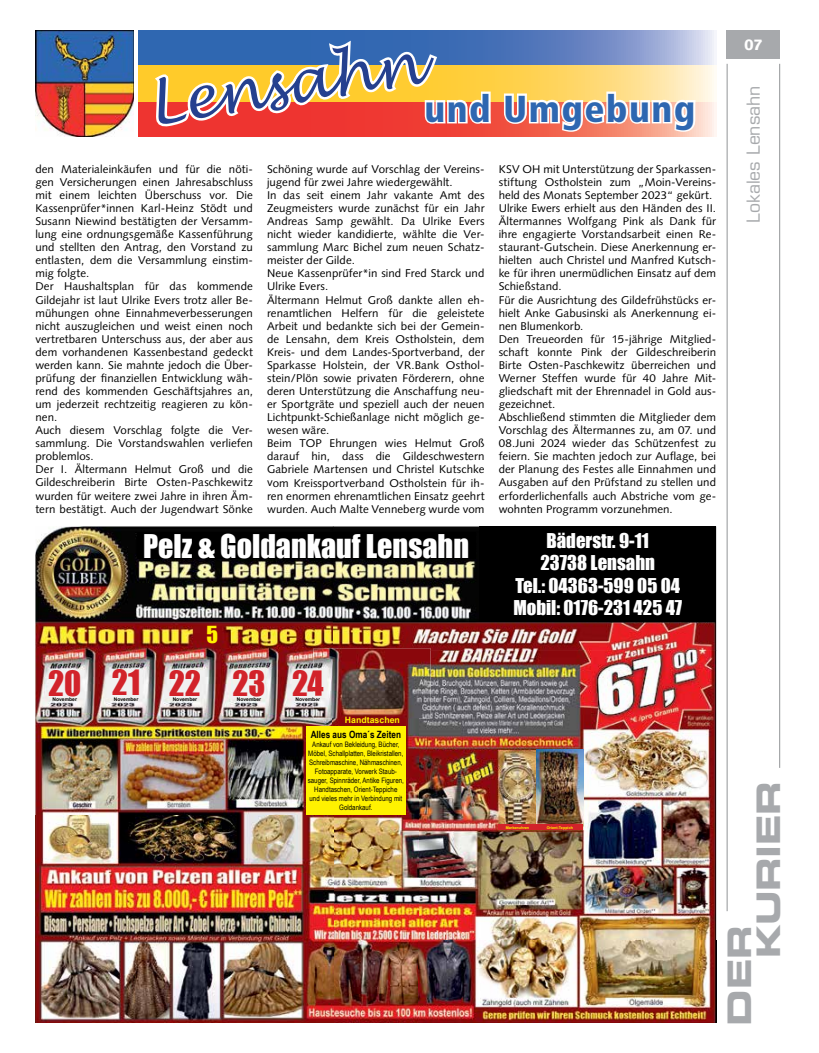
<style>
.page{position:relative;width:819px;height:1053px;background:#fff}
.page>*{position:absolute;margin:0;border:0;box-sizing:border-box;transform-origin:0 0}
.t1{font:italic 57.5px "Lucida Handwriting";color:#25408f}
.t2{font:900 condensed 37.5px "Frutiger LT Std";letter-spacing:.04em;color:#2e67b1}
.t3{font:32.5px/28.9px "Eurostile LT Std Bold Ex 2";letter-spacing:-.01em;color:#a7a9ac}
.t4{font:32px "Impact";color:#d2232a}
.t5{font:30px "Impact";color:#fff}
.t6{font:21.62px "Impact";color:#fff200}
.t7{font:18.75px/22.5px "Impact";color:#fff;text-align:center}
.t8{font:17.5px "Eurostile LT Std";letter-spacing:-.005em;color:#a7a9ac}
.t9{font:900 15px "Syntax LT Std";color:#fff}
.t10{font:11.25px/13px "Syntax";letter-spacing:.005em;color:#000}
.t11{font:700 10px "Arial Narrow";color:#000}
.t12{font:700 8.75px "Arial";color:#fff200}
.t13{font:7.5px/9px "Arial Narrow";color:#000;text-align:center}
.t14{font:700 5px "Arial";color:#000}
.t15{font:700 3.75px "Arial";color:#fff200}
</style>
<div class="page">
<hr style="left:726px;top:64px;width:1px;height:847px;background:#939598">
<hr style="left:779px;top:64px;width:1px;height:703px;background:#939598">
<div style="left:726px;top:30px;width:54px;height:29px;background:#a7a9ac"></div>
<img style="left:35px;top:526px;width:298px;height:496px">
<img style="left:333px;top:526px;width:383px;height:124px">
<img style="left:418px;top:650px;width:298px;height:372px">
<img style="left:333px;top:718px;width:85px;height:304px">
<img style="left:293px;top:670px;width:20px;height:25px">
<img style="left:296px;top:697px;width:17px;height:4px">
<div style="left:137px;top:532px;width:338px;height:27px;background:#000"></div>
<div style="left:479px;top:526px;width:237px;height:95px;background:#000"></div>
<div style="left:306px;top:726px;width:99px;height:89px;background:#fff200"></div>
<img style="left:313px;top:648px;width:117px;height:70px">
<img style="left:313px;top:670px;width:10px;height:25px">
<svg style="left:313px;top:697px;width:7px;height:4px"></svg>
<img style="left:536px;top:749px;width:47px;height:75px">
<div style="left:536px;top:824px;width:47px;height:6px;background:#d2232a"></div>
<div style="left:498px;top:824px;width:38px;height:6px;background:#d2232a"></div>
<img style="left:35px;top:30px;width:99px;height:106px">
<svg style="left:138px;top:101px;width:578px;height:35px;background:#f58d7f"></svg>
<svg style="left:138px;top:30px;width:576px;height:36px;background:#6f8cc3"></svg>
<svg style="left:138px;top:66px;width:576px;height:35px;background:#ffdc7f"></svg>
<svg style="left:502px;top:90px;width:195px;height:44px"></svg>
<svg style="left:150px;top:36px;width:343px;height:100px"></svg>
<p class="t1" style="left:142px;top:71px;width:276px;rotate:-9deg">Lensahn</p>
<p class="t2" style="left:424px;top:86px;width:272px">und Umgebung</p>
<p class="t10" style="left:35px;top:162px;width:219px">den Materialeinkäufen und für die nöti&shy;gen Versicherungen einen Jahresabschluss mit einem leichten Überschuss vor. Die Kassenprüfer*innen Karl-Heinz Stödt und Susann Niewind bestätigten der Versamm&shy;lung eine ordnungsgemäße Kassenführung und stellten den Antrag, den Vorstand zu entlasten, dem die Versammlung einstim&shy;mig folgte.<br>Der Haushaltsplan für das kommende Gildejahr ist laut Ulrike Evers trotz aller Be&shy;mühungen ohne Einnahmeverbesserungen nicht auszugleichen und weist einen noch vertretbaren Unterschuss aus, der aber aus dem vorhandenen Kassenbestand gedeckt werden kann. Sie mahnte jedoch die Über&shy;prüfung der finanziellen Entwicklung wäh&shy;rend des kommenden Geschäftsjahres an, um jederzeit rechtzeitig reagieren zu kön&shy;nen.<br>Auch diesem Vorschlag folgte die Ver&shy;sammlung. Die Vorstandswahlen verliefen problemlos.<br>Der I. Ältermann Helmut Groß und die Gildeschreiberin Birte Osten-Paschkewitz wurden für weitere zwei Jahre in ihren Äm&shy;tern bestätigt. Auch der Jugendwart Sönke</p>
<p class="t10" style="left:267px;top:162px;width:219px">Schöning wurde auf Vorschlag der Vereins&shy;jugend für zwei Jahre wiedergewählt.<br>In das seit einem Jahr vakante Amt des Zeugmeisters wurde zunächst für ein Jahr Andreas Samp gewählt. Da Ulrike Evers nicht wieder kandidierte, wählte die Ver&shy;sammlung Marc Bichel zum neuen Schatz&shy;meister der Gilde.<br>Neue Kassenprüfer*in sind Fred Starck und Ulrike Evers.<br>Ältermann Helmut Groß dankte allen eh&shy;renamtlichen Helfern für die geleistete Arbeit und bedankte sich bei der Gemein&shy;de Lensahn, dem Kreis Ostholstein, dem Kreis- und dem Landes-Sportverband, der Sparkasse Holstein, der VR.Bank Osthol&shy;stein/Plön sowie privaten Förderern, ohne deren Unterstützung die Anschaffung neu&shy;er Sportgräte und speziell auch der neuen Lichtpunkt-Schießanlage nicht möglich ge&shy;wesen wäre.<br>Beim TOP Ehrungen wies Helmut Groß darauf hin, dass die Gildeschwestern Gabriele Martensen und Christel Kutschke vom Kreissportverband Ostholstein für ih&shy;ren enormen ehrenamtlichen Einsatz geehrt wurden. Auch Malte Venneberg wurde vom</p>
<p class="t10" style="left:498px;top:162px;width:219px">KSV OH mit Unterstützung der Sparkassen&shy;stiftung Ostholstein zum „Moin-Vereins&shy;held des Monats September 2023“ gekürt.<br>Ulrike Ewers erhielt aus den Händen des II.<br>Ältermannes Wolfgang Pink als Dank für ihre engagierte Vorstandsarbeit einen Re&shy;staurant-Gutschein. Diese Anerkennung er&shy;hielten auch Christel und Manfred Kutsch&shy;ke für ihren unermüdlichen Einsatz auf dem Schießstand.<br>Für die Ausrichtung des Gildefrühstücks er&shy;hielt Anke Gabusinski als Anerkennung ei&shy;nen Blumenkorb.<br>Den Treueorden für 15-jährige Mitglied&shy;schaft konnte Pink der Gildeschreiberin Birte Osten-Paschkewitz überreichen und Werner Steffen wurde für 40 Jahre Mit&shy;gliedschaft mit der Ehrennadel in Gold aus&shy;gezeichnet.<br>Abschließend stimmten die Mitglieder dem Vorschlag des Ältermannes zu, am 07. und 08.Juni 2024 wieder das Schützenfest zu feiern. Sie machten jedoch zur Auflage, bei der Planung des Festes alle Einnahmen und Ausgaben auf den Prüfstand zu stellen und erforderlichenfalls auch Abstriche vom ge&shy;wohnten Programm vorzunehmen.</p>
<p class="t5" style="left:143px;top:522px;width:327px">Pelz &amp; Goldankauf Lensahn</p>
<p class="t7" style="left:513px;top:528px;width:170px">Bäderstr. 9-11<br>23738 Lensahn<br>Tel.: 04363-599 05 04<br>Mobil: 0176-231 425 47</p>
<p class="t4" style="left:48px;top:658px;width:35px">20</p>
<p class="t14" style="left:52px;top:696px;width:26px">November</p>
<p class="t4" style="left:112px;top:657px;width:30px">21</p>
<p class="t14" style="left:114px;top:695px;width:26px">November</p>
<p class="t6" style="left:206px;top:618px;width:13px">5</p>
<p class="t4" style="left:169px;top:658px;width:34px">22</p>
<p class="t14" style="left:173px;top:696px;width:26px">November</p>
<p class="t4" style="left:232px;top:658px;width:35px">23</p>
<p class="t14" style="left:237px;top:696px;width:26px">November</p>
<p class="t4" style="left:292px;top:658px;width:33px">24</p>
<p class="t14" style="left:295px;top:696px;width:26px">November</p>
<p class="t12" style="left:345px;top:713px;width:56px">Handtaschen</p>
<p class="t11" style="left:311px;top:727px;width:92px">Alles aus Oma´s Zeiten</p>
<p class="t13" style="left:308px;top:740px;width:98px">Ankauf von Bekleidung, Bücher,<br>Möbel, Schallplatten, Bleikristallen,<br>Schreibmaschine, Nähmaschinen,<br>Fotoapparate, Vorwerk Staub&shy;sauger, Spinnräder, Antike Figuren,<br>Handtaschen, Orient-Teppiche<br>und vieles mehr in Verbindung mit<br>Goldankauf.</p>
<p class="t15" style="left:505px;top:825px;width:25px">Markenuhren</p>
<p class="t15" style="left:546px;top:825px;width:28px">Orient-Teppich</p>
<p class="t9" style="left:744px;top:36px;width:20px">07</p>
<p class="t8" style="left:743px;top:222px;width:138px;rotate:-90deg">Lokales Lensahn</p>
<p class="t3" style="left:724px;top:958px;width:179px;text-indent:-67px;rotate:-90deg">DER<br>KURIER</p>
</div>
